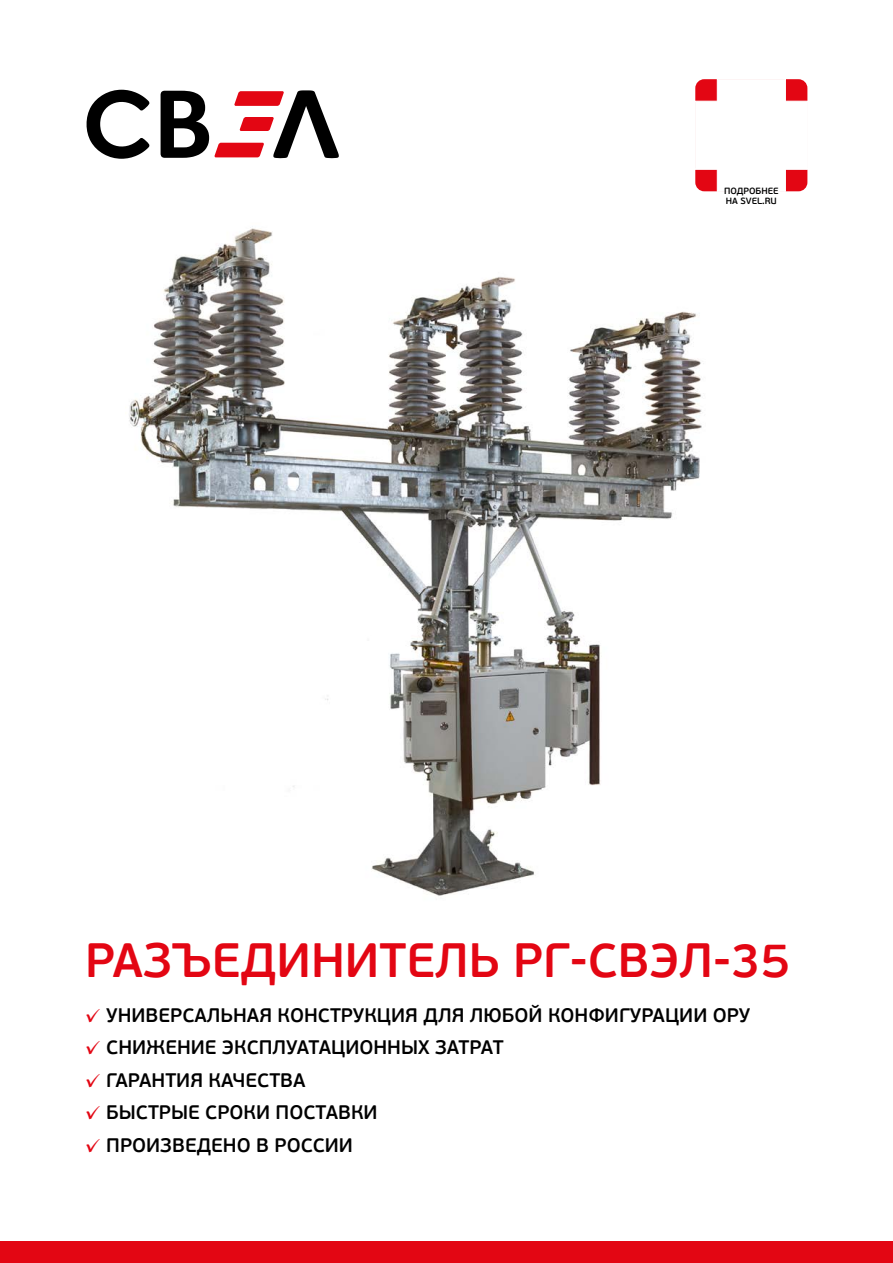
<style>
.page{position:relative;width:893px;height:1263px;background:#fff}
.page>*{position:absolute;margin:0;border:0;box-sizing:border-box;transform-origin:0 0}
.Заголовок_главы{font:600 48px "PF Beau Sans Pro";color:#e30613}
.t1{font:600 19.5px "PF Beau Sans Pro";color:#000}
.Таблица_влево_small{font:600 9px "PF Beau Sans Pro";color:#000}
.s1{font-family:"PF Beau Sans Pro Bbook";font-weight:400;color:#e30613}
</style>
<div class="page">
<div style="left:0;top:1242px;width:893px;height:21px;background:#e30613"></div>
<div style="left:695px;top:79px;width:112px;height:112px;background:#e30613;border-radius:9px"></div>
<div style="left:695px;top:101px;width:113px;height:69px;background:#fff;border:1px solid #fff"></div>
<div style="left:717px;top:79px;width:69px;height:113px;background:#fff;border:1px solid #fff"></div>
<img style="left:129px;top:228px;width:573px;height:668px">
<svg style="left:161px;top:90px;width:178px;height:68px"></svg>
<svg style="left:86px;top:90px;width:64px;height:69px"></svg>
<p class="Таблица_влево_small" style="left:724px;top:185px;width:56px">ПОДРОБНЕЕ</p>
<p class="Таблица_влево_small" style="left:726px;top:196px;width:52px">НА SVEL.RU</p>
<p class="Заголовок_главы" style="left:85px;top:931px;width:707px">РАЗЪЕДИНИТЕЛЬ РГ-СВЭЛ-35</p>
<p class="t1" style="left:85px;top:1003px;width:667px"><span class="s1">✓</span> УНИВЕРСАЛЬНАЯ КОНСТРУКЦИЯ ДЛЯ ЛЮБОЙ КОНФИГУРАЦИИ ОРУ</p>
<p class="t1" style="left:85px;top:1036px;width:420px"><span class="s1">✓</span> СНИЖЕНИЕ ЭКСПЛУАТАЦИОННЫХ ЗАТРАТ</p>
<p class="t1" style="left:85px;top:1068px;width:222px"><span class="s1">✓</span> ГАРАНТИЯ КАЧЕСТВА</p>
<p class="t1" style="left:85px;top:1101px;width:294px"><span class="s1">✓</span> БЫСТРЫЕ СРОКИ ПОСТАВКИ</p>
<p class="t1" style="left:85px;top:1133px;width:269px"><span class="s1">✓</span> ПРОИЗВЕДЕНО В РОССИИ</p>
</div>
